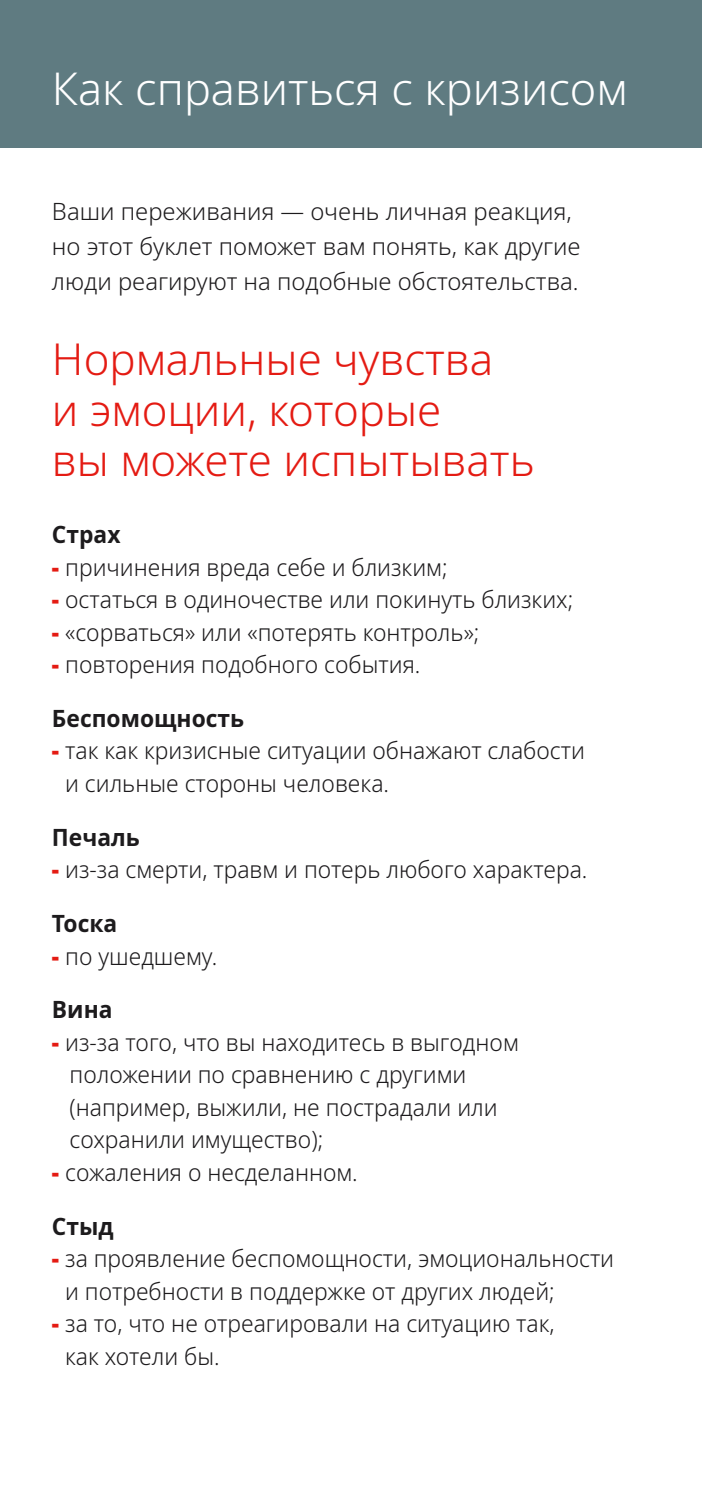
<style>
.page{position:relative;width:702px;height:1489px;background:#fff}
.page>*{position:absolute;margin:0;border:0;box-sizing:border-box;transform-origin:0 0}
.t1{font:300 45px "Noto Sans";color:#fff}
.t2{font:300 43.75px/50px "Noto Sans";color:#e41b13}
.t3{font:300 23.75px/32.5px "Noto Sans";color:#1d1b1d;scale:.96 1}
.t4{font:300 23.75px/35px "Noto Sans";color:#1d1b1d}
.t5{font:700 23.75px "Noto Sans";color:#1d1b1d;scale:.96 1}
.s1{font-weight:900;color:#e41b13}
</style>
<div class="page">
<div style="left:0;top:0;width:702px;height:147px;background:#5f7b81"></div>
<h1 class="t1" style="left:52px;top:57px;width:577px">Как справиться с кризисом</h1>
<p class="t4" style="left:52px;top:195px;width:530px">Ваши переживания — очень личная реакция, но этот буклет поможет вам понять, как другие люди реагируют на подобные обстоятельства.</p>
<h2 class="t2" style="left:52px;top:335px;width:484px">Нормальные чувства<br>и эмоции, которые<br>вы можете испытывать</h2>
<p class="t5" style="left:52px;top:517px;width:73px">Страх</p>
<p class="t3" style="left:52px;top:551px;width:413px"><span class="s1">-</span> причинения вреда себе и близким;</p>
<p class="t3" style="left:52px;top:583px;width:544px"><span class="s1">-</span> остаться в одиночестве или покинуть близких;</p>
<p class="t3" style="left:52px;top:616px;width:447px"><span class="s1">-</span> «сорваться» или «потерять контроль»;</p>
<p class="t3" style="left:52px;top:648px;width:385px"><span class="s1">-</span> повторения подобного события.</p>
<p class="t5" style="left:52px;top:701px;width:202px">Беспомощность</p>
<p class="t3" style="left:65px;top:735px;width:543px;text-indent:-13px"><span class="s1">-</span> так как кризисные ситуации обнажают слабости и сильные стороны человека.</p>
<p class="t5" style="left:52px;top:820px;width:93px">Печаль</p>
<p class="t3" style="left:52px;top:854px;width:559px"><span class="s1">-</span> из-за смерти, травм и потерь любого характера.</p>
<p class="t5" style="left:52px;top:906px;width:70px">Тоска</p>
<p class="t3" style="left:52px;top:940px;width:174px"><span class="s1">-</span> по ушедшему.</p>
<p class="t5" style="left:52px;top:992px;width:65px">Вина</p>
<p class="t3" style="left:69px;top:1026px;width:469px;text-indent:-18px"><span class="s1">-</span> из-за того, что вы находитесь в выгодном положении по сравнению с другими (например, выжили, не пострадали или сохранили имущество);</p>
<p class="t3" style="left:52px;top:1156px;width:320px"><span class="s1">-</span> сожаления о несделанном.</p>
<p class="t5" style="left:52px;top:1209px;width:66px">Стыд</p>
<p class="t3" style="left:65px;top:1242px;width:573px;text-indent:-13px"><span class="s1">-</span> за проявление беспомощности, эмоциональности и потребности в поддержке от других людей;</p>
<p class="t3" style="left:65px;top:1307px;width:511px;text-indent:-13px"><span class="s1">-</span> за то, что не отреагировали на ситуацию так, как хотели бы.</p>
</div>
